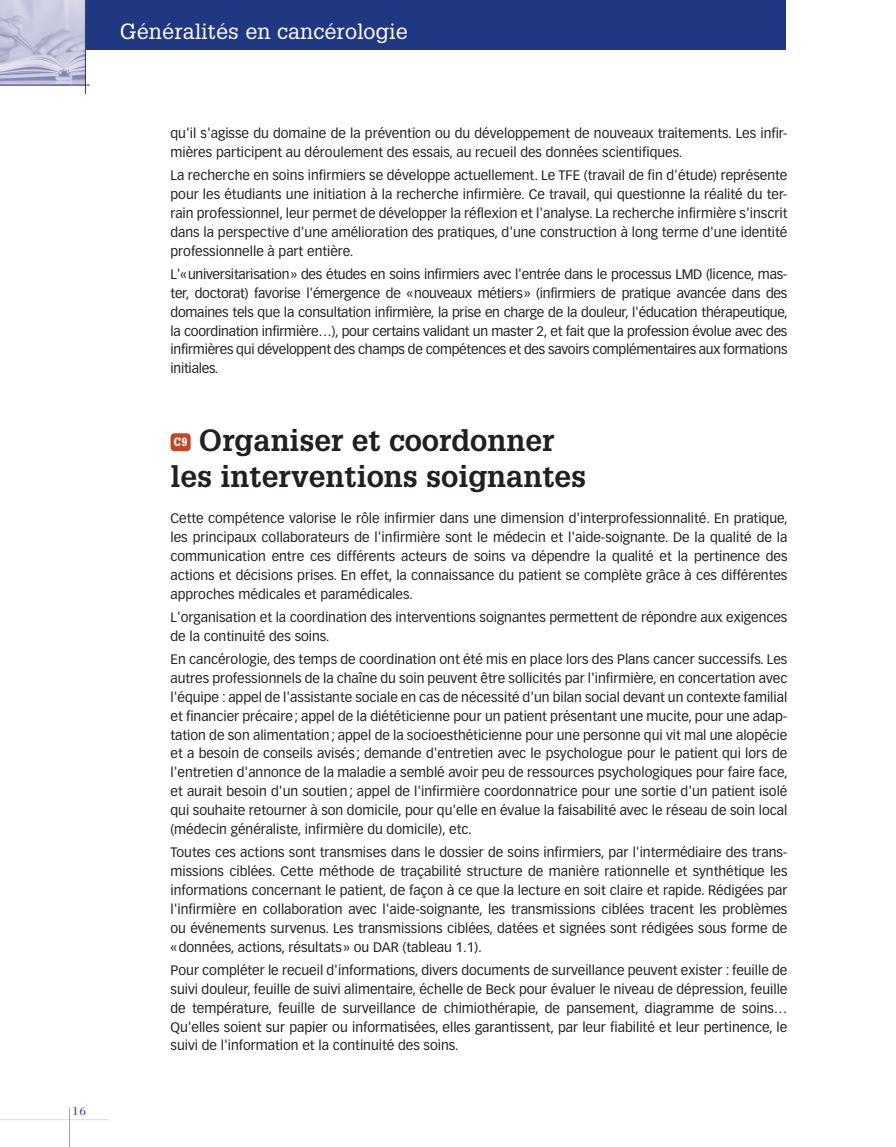
<style>
.page{position:relative;width:896px;height:1147px;background:#fff}
.page>*{position:absolute;margin:0;border:0;box-sizing:border-box;transform-origin:0 0}
.t1{font:700 30px/36px "Glypha";color:#231f20;text-align:center}
.t2{font:21.45px "Glypha";letter-spacing:.01em;color:#fff}
.t3{font:13.5px/18.9px "Vectora LH";color:#231f20;text-align:justify}
.t4{font:12px "Bodoni";color:#203882}
.t5{font:900 11.7px "Glypha";color:#fff;scale:.85 1}
</style>
<div class="page">
<div style="left:84px;top:0;width:701px;height:50px;background:#203882"></div>
<hr style="left:0;top:1119px;width:110px;height:1px;background:#d8dfeb">
<hr style="left:69px;top:1107px;width:1px;height:40px;background:#92a5c4">
<img style="left:0;top:0;width:85px;height:85px">
<hr style="left:0;top:85px;width:90px;height:1px;background:#203882">
<hr style="left:85px;top:0;width:1px;height:94px;background:#203882">
<div style="left:170px;top:433px;width:21px;height:18px;background:#c74522;border-radius:4px"></div>
<p class="t4" style="left:73px;top:1104px;width:15px">16</p>
<h2 class="t2" style="left:120px;top:18px;width:289px">Généralités en cancérologie</h2>
<p class="t3" style="left:170px;top:124px;width:618px">qu'il s'agisse du domaine de la prévention ou du développement de nouveaux traitements. Les infir&shy;mières participent au déroulement des essais, au recueil des données scientifiques.</p>
<p class="t3" style="left:170px;top:166px;width:618px">La recherche en soins infirmiers se développe actuellement. Le TFE (travail de fin d'étude) représente pour les étudiants une initiation à la recherche infirmière. Ce travail, qui questionne la réalité du ter&shy;rain professionnel, leur permet de développer la réflexion et l'analyse. La recherche infirmière s'inscrit dans la perspective d'une amélioration des pratiques, d'une construction à long terme d'une identité professionnelle à part entière.</p>
<p class="t3" style="left:170px;top:265px;width:619px">L'«universitarisation» des études en soins infirmiers avec l'entrée dans le processus LMD (licence, mas&shy;ter, doctorat) favorise l'émergence de «nouveaux métiers» (infirmiers de pratique avancée dans des domaines tels que la consultation infirmière, la prise en charge de la douleur, l'éducation thérapeutique, la coordination infirmière…), pour certains validant un master 2, et fait que la profession évolue avec des infirmières qui développent des champs de compétences et des savoirs complémentaires aux formations initiales.</p>
<h1 class="t1" style="left:170px;top:422px;width:417px">Organiser et coordonner<br>les interventions soignantes</h1>
<p class="t3" style="left:170px;top:509px;width:619px">Cette compétence valorise le rôle infirmier dans une dimension d'interprofessionnalité. En pratique, les principaux collaborateurs de l'infirmière sont le médecin et l'aide-soignante. De la qualité de la communication entre ces différents acteurs de soins va dépendre la qualité et la pertinence des actions et décisions prises. En effet, la connaissance du patient se complète grâce à ces différentes approches médicales et paramédicales.</p>
<p class="t3" style="left:170px;top:608px;width:618px">L'organisation et la coordination des interventions soignantes permettent de répondre aux exigences de la continuité des soins.</p>
<p class="t3" style="left:170px;top:650px;width:619px">En cancérologie, des temps de coordination ont été mis en place lors des Plans cancer successifs. Les autres professionnels de la chaîne du soin peuvent être sollicités par l'infirmière, en concertation avec l'équipe : appel de l'assistante sociale en cas de nécessité d'un bilan social devant un contexte familial et financier précaire; appel de la diététicienne pour un patient présentant une mucite, pour une adap&shy;tation de son alimentation; appel de la socioesthéticienne pour une personne qui vit mal une alopécie et a besoin de conseils avisés ; demande d'entretien avec le psychologue pour le patient qui lors de l'entretien d'annonce de la maladie a semblé avoir peu de ressources psychologiques pour faire face, et aurait besoin d'un soutien; appel de l'infirmière coordonnatrice pour une sortie d'un patient isolé qui souhaite retourner à son domicile, pour qu'elle en évalue la faisabilité avec le réseau de soin local (médecin généraliste, infirmière du domicile), etc.</p>
<p class="t3" style="left:170px;top:843px;width:618px">Toutes ces actions sont transmises dans le dossier de soins infirmiers, par l'intermédiaire des trans&shy;missions ciblées. Cette méthode de traçabilité structure de manière rationnelle et synthétique les informations concernant le patient, de façon à ce que la lecture en soit claire et rapide. Rédigées par l'infirmière en collaboration avec l'aide-soignante, les transmissions ciblées tracent les problèmes ou événements survenus. Les transmissions ciblées, datées et signées sont rédigées sous forme de «données, actions, résultats » ou DAR (tableau 1.1).</p>
<p class="t3" style="left:170px;top:961px;width:618px">Pour compléter le recueil d'informations, divers documents de surveillance peuvent exister : feuille de suivi douleur, feuille de suivi alimentaire, échelle de Beck pour évaluer le niveau de dépression, feuille de température, feuille de surveillance de chimiothérapie, de pansement, diagramme de soins… Qu'elles soient sur papier ou informatisées, elles garantissent, par leur fiabilité et leur pertinence, le suivi de l'information et la continuité des soins.</p>
<p class="t5" style="left:174px;top:434px;width:17px">C9</p>
</div>
